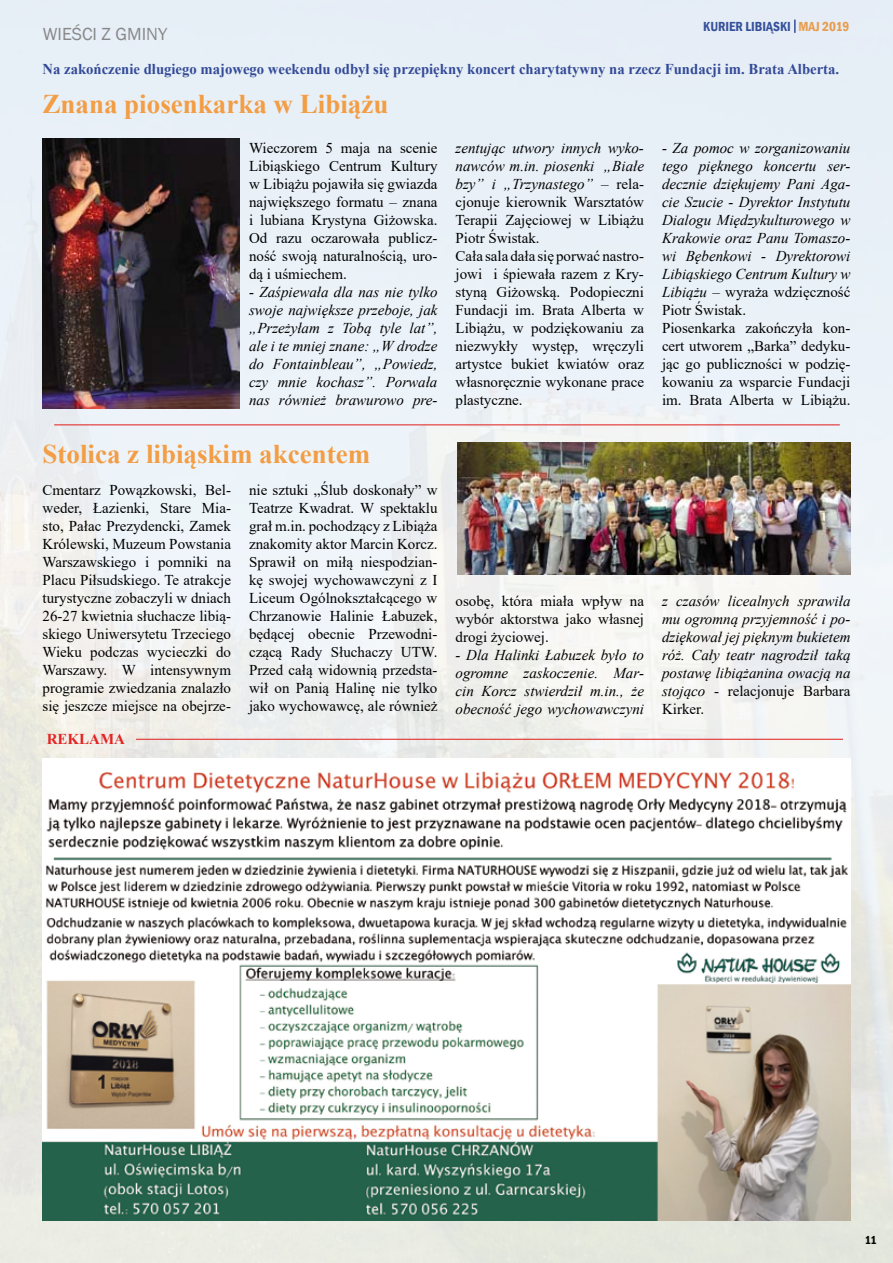
<style>
.page{position:relative;width:893px;height:1263px;background:#fff}
.page>*{position:absolute;margin:0;border:0;box-sizing:border-box;transform-origin:0 0}
.t1{font:700 27px "Times New Roman";color:#f39d44}
.t2{font:18px "Franklin Gothic";color:#88888a}
.t3{font:15px/18px "Times New Roman";color:#000;text-align:justify}
.t4{font:italic 15px/18px "Times New Roman";color:#000;text-align:justify}
.t5{font:700 15px "Times New Roman";color:#334a97}
.t6{font:700 15px "Times New Roman";color:#e42322}
.t7{font:600 condensed 13.5px "Franklin Gothic";color:#304996}
.t8{font:600 condensed 12px "Franklin Gothic";color:#000}
.s1{color:#f39c43}
.s2{font-style:italic}
.s3{font-style:normal}
</style>
<div class="page">
<img style="left:0;top:0;width:893px;height:1263px">
<svg style="left:794px;top:20px;width:2px;height:13px"></svg>
<hr style="left:136px;top:739px;width:707px;height:1px;background:#e31b19">
<img style="left:43px;top:759px;width:807px;height:461px">
<img style="left:43px;top:139px;width:197px;height:269px">
<hr style="left:54px;top:424px;width:786px;height:1px;background:#e31b19">
<img style="left:458px;top:442px;width:392px;height:132px">
<p class="t2" style="left:43px;top:23px;width:126px">WIEŚCI Z GMINY</p>
<p class="t7" style="left:703px;top:17px;width:148px">KURIER LIBIĄSKI <span class="s1">MAJ 2019</span></p>
<p class="t5" style="left:43px;top:58px;width:798px">Na zakończenie długiego majowego weekendu odbył się przepiękny koncert charytatywny na rzecz Fundacji im. Brata Alberta.</p>
<h1 class="t1" style="left:43px;top:84px;width:347px">Znana piosenkarka w Libiążu</h1>
<p class="t3" style="left:249px;top:138px;width:190px">Wieczorem 5 maja na scenie Libiąskiego Centrum Kultury w Libiążu pojawiła się gwiazda największego formatu – znana i lubiana Krystyna Giżowska.<br>Od razu oczarowała publicz&shy;ność swoją naturalnością, uro&shy;dą i uśmiechem.</p>
<p class="t4" style="left:249px;top:282px;width:190px">- Zaśpiewała dla nas nie tylko swoje największe przeboje, jak „Przeżyłam z Tobą tyle lat”, ale i te mniej znane: „W drodze do Fontainbleau”, „Powiedz, czy mnie kochasz”. Porwała nas również brawurowo pre-</p>
<p class="t3" style="left:455px;top:138px;width:190px;text-align:left"><span class="s2">zentując utwory innych wyko&shy;nawców m.in. piosenki „Białe bzy” i „Trzynastego”</span> – rela&shy;cjonuje kierownik Warsztatów<br>Terapii Zajęciowej w Libiążu<br>Piotr Świstak.<br>Cała sala dała się porwać nastro&shy;jowi i śpiewała razem z Kry&shy;styną Giżowską. Podopieczni<br>Fundacji im. Brata Alberta w<br>Libiążu, w podziękowaniu za niezwykły występ, wręczyli artystce bukiet kwiatów oraz własnoręcznie wykonane prace plastyczne.</p>
<p class="t4" style="left:662px;top:138px;width:190px;text-align:left">- Za pomoc w zorganizowaniu tego pięknego koncertu ser&shy;decznie dziękujemy Pani Aga&shy;cie Szucie - Dyrektor Instytutu<br>Dialogu Międzykulturowego w<br>Krakowie oraz Panu Tomaszo&shy;wi Bębenkowi - Dyrektorowi<br>Libiąskiego Centrum Kultury w<br>Libiążu <span class="s3">– wyraża wdzięczność<br>Piotr Świstak.<br>Piosenkarka zakończyła kon&shy;cert utworem „Barka” dedyku&shy;jąc go publiczności w podzię&shy;kowaniu za wsparcie Fundacji im. Brata Alberta w Libiążu.</span></p>
<h1 class="t1" style="left:43px;top:434px;width:329px">Stolica z libiąskim akcentem</h1>
<p class="t3" style="left:43px;top:481px;width:190px">Cmentarz Powązkowski, Bel&shy;weder, Łazienki, Stare Mia&shy;sto, Pałac Prezydencki, Zamek Królewski, Muzeum Powstania Warszawskiego i pomniki na Placu Piłsudskiego. Te atrakcje turystyczne zobaczyli w dniach 26-27 kwietnia słuchacze libią&shy;skiego Uniwersytetu Trzeciego Wieku podczas wycieczki do Warszawy. W intensywnym programie zwiedzania znalazło się jeszcze miejsce na obejrze-</p>
<p class="t3" style="left:249px;top:481px;width:190px">nie sztuki „Ślub doskonały” w Teatrze Kwadrat. W spektaklu grał m.in. pochodzący z Libiąża znakomity aktor Marcin Korcz.<br>Sprawił on miłą niespodzian&shy;kę swojej wychowawczyni z I Liceum Ogólnokształcącego w Chrzanowie Halinie Łabuzek, będącej obecnie Przewodni&shy;czącą Rady Słuchaczy UTW.<br>Przed całą widownią przedsta&shy;wił on Panią Halinę nie tylko jako wychowawcę, ale również</p>
<p class="t6" style="left:47px;top:728px;width:80px">REKLAMA</p>
<p class="t3" style="left:455px;top:591px;width:190px">osobę, która miała wpływ na wybór aktorstwa jako własnej drogi życiowej.</p>
<p class="t4" style="left:455px;top:645px;width:190px">- Dla Halinki Łabuzek było to ogromne zaskoczenie. Mar&shy;cin Korcz stwierdził m.in., że obecność jego wychowawczyni</p>
<p class="t4" style="left:662px;top:591px;width:190px">z czasów licealnych sprawiła mu ogromną przyjemność i po&shy;dziękował jej pięknym bukietem róż. Cały teatr nagrodził taką postawę libiążanina owacją na stojąco <span class="s3">- relacjonuje Barbara Kirker.</span></p>
<p class="t8" style="left:865px;top:1232px;width:13px">11</p>
</div>
